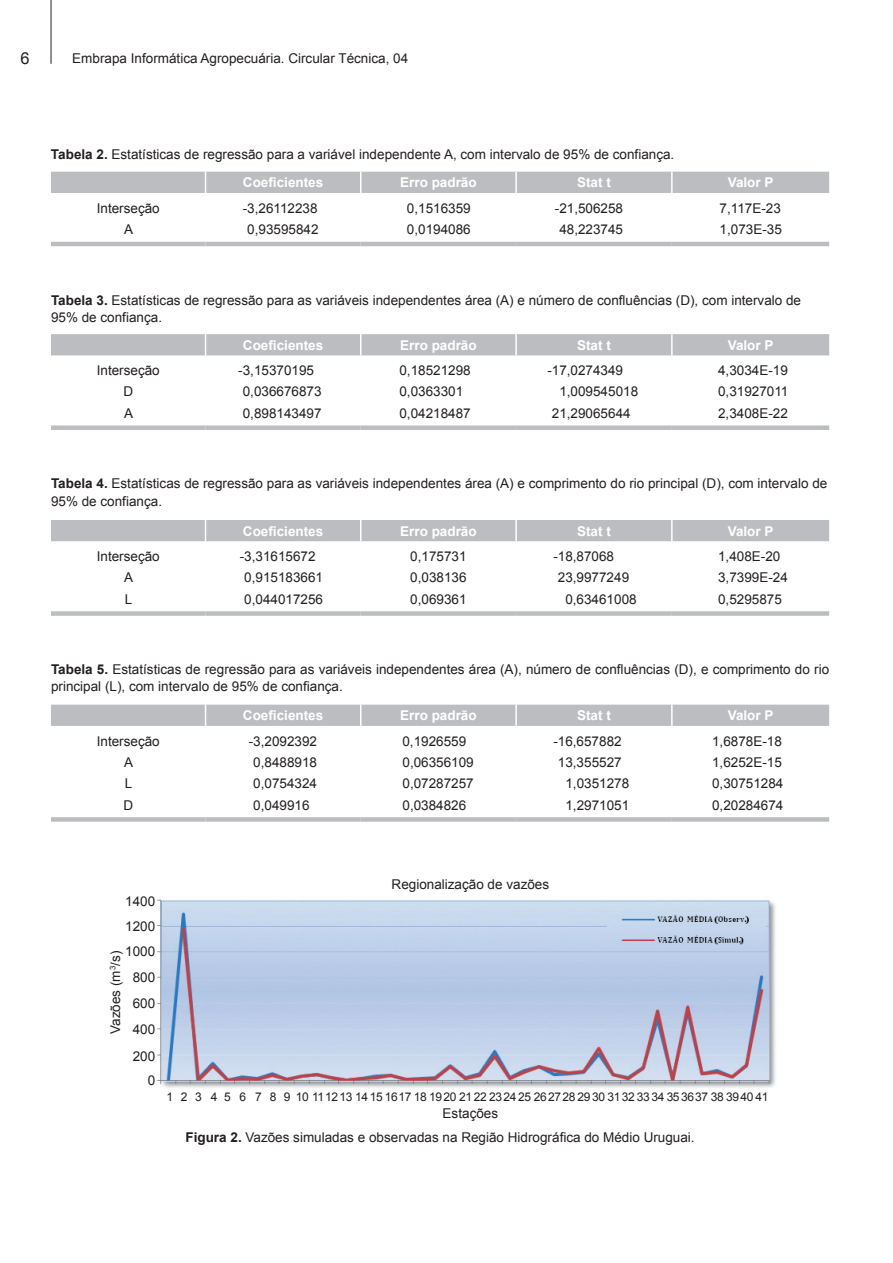
<style>
.page{position:relative;width:893px;height:1263px;background:#fff}
.page>*{position:absolute;margin:0;border:0;box-sizing:border-box;transform-origin:0 0}
.t1{font:16.5px "Arial";color:#231f20}
.t2{font:13.5px/25.7px "Arial";color:#231f20}
.t3{font:700 13.5px "Arial";color:#fff}
.t4{font:12px "Arial";letter-spacing:-.03em;color:#231f20}
.s1{font-weight:700}
</style>
<div class="page">
<hr style="left:51px;top:0;width:1px;height:64px;background:#231f20">
<div style="left:51px;top:611px;width:155px;height:5px;background:#bcbdc0"></div>
<div style="left:206px;top:611px;width:155px;height:5px;background:#bcbdc0"></div>
<div style="left:361px;top:611px;width:155px;height:5px;background:#bcbdc0"></div>
<div style="left:516px;top:611px;width:156px;height:5px;background:#bcbdc0"></div>
<div style="left:672px;top:611px;width:157px;height:5px;background:#bcbdc0"></div>
<div style="left:51px;top:520px;width:778px;height:21px;background:#bcbdc0"></div>
<hr style="left:515px;top:520px;width:2px;height:21px;background:#fff">
<hr style="left:671px;top:520px;width:2px;height:21px;background:#fff">
<div style="left:51px;top:817px;width:155px;height:5px;background:#bcbdc0"></div>
<div style="left:206px;top:817px;width:155px;height:5px;background:#bcbdc0"></div>
<div style="left:361px;top:817px;width:155px;height:5px;background:#bcbdc0"></div>
<div style="left:516px;top:817px;width:156px;height:5px;background:#bcbdc0"></div>
<div style="left:672px;top:817px;width:157px;height:5px;background:#bcbdc0"></div>
<div style="left:51px;top:705px;width:778px;height:21px;background:#bcbdc0"></div>
<hr style="left:515px;top:705px;width:2px;height:21px;background:#fff">
<hr style="left:671px;top:705px;width:2px;height:21px;background:#fff">
<hr style="left:51px;top:242px;width:155px;height:4px;background:#bcbdc0">
<hr style="left:206px;top:242px;width:155px;height:4px;background:#bcbdc0">
<hr style="left:361px;top:242px;width:155px;height:4px;background:#bcbdc0">
<hr style="left:516px;top:242px;width:156px;height:4px;background:#bcbdc0">
<hr style="left:672px;top:242px;width:157px;height:4px;background:#bcbdc0">
<div style="left:51px;top:172px;width:778px;height:21px;background:#bcbdc0"></div>
<hr style="left:515px;top:172px;width:2px;height:21px;background:#fff">
<hr style="left:671px;top:172px;width:2px;height:21px;background:#fff">
<div style="left:51px;top:425px;width:155px;height:5px;background:#bcbdc0"></div>
<div style="left:206px;top:425px;width:155px;height:5px;background:#bcbdc0"></div>
<div style="left:361px;top:425px;width:155px;height:5px;background:#bcbdc0"></div>
<div style="left:516px;top:425px;width:156px;height:5px;background:#bcbdc0"></div>
<div style="left:672px;top:425px;width:157px;height:5px;background:#bcbdc0"></div>
<div style="left:51px;top:334px;width:778px;height:21px;background:#bcbdc0"></div>
<hr style="left:515px;top:334px;width:2px;height:21px;background:#fff">
<hr style="left:671px;top:334px;width:2px;height:21px;background:#fff">
<img style="left:157px;top:899px;width:619px;height:189px">
<p class="t1" style="left:21px;top:48px;width:11px">6</p>
<p class="t2" style="left:72px;top:46px;width:337px">Embrapa Informática Agropecuária. Circular Técnica, 04</p>
<p class="t2" style="left:51px;top:142px;width:625px"><span class="s1">Tabela 2.</span> Estatísticas de regressão para a variável independente A, com intervalo de 95% de confiança.</p>
<p class="t3" style="left:243px;top:174px;width:82px">Coeficientes</p>
<p class="t3" style="left:400px;top:174px;width:78px">Erro padrão</p>
<p class="t3" style="left:577px;top:174px;width:35px">Stat t</p>
<p class="t3" style="left:728px;top:174px;width:47px">Valor P</p>
<p class="t2" style="left:97px;top:195px;width:65px">Interseção</p>
<p class="t2" style="left:243px;top:195px;width:76px">-3,26112238</p>
<p class="t2" style="left:407px;top:195px;width:65px">0,1516359</p>
<p class="t2" style="left:555px;top:195px;width:70px">-21,506258</p>
<p class="t2" style="left:720px;top:195px;width:63px">7,117E-23</p>
<p class="t2" style="left:124px;top:217px;width:11px">A</p>
<p class="t2" style="left:247px;top:217px;width:73px">0,93595842</p>
<p class="t2" style="left:407px;top:217px;width:65px">0,0194086</p>
<p class="t2" style="left:559px;top:217px;width:65px">48,223745</p>
<p class="t2" style="left:720px;top:217px;width:64px">1,073E-35</p>
<p class="t2" style="left:51px;top:291px;width:752px;line-height:17.5px"><span class="s1">Tabela 3.</span> Estatísticas de regressão para as variáveis independentes área (A) e número de confluências (D), com intervalo de<br>95% de confiança.</p>
<p class="t3" style="left:243px;top:336px;width:82px">Coeficientes</p>
<p class="t3" style="left:400px;top:336px;width:78px">Erro padrão</p>
<p class="t3" style="left:577px;top:336px;width:35px">Stat t</p>
<p class="t3" style="left:728px;top:336px;width:47px">Valor P</p>
<p class="t2" style="left:97px;top:358px;width:65px">Interseção</p>
<p class="t2" style="left:238px;top:358px;width:77px">-3,15370195</p>
<p class="t2" style="left:399px;top:358px;width:73px">0,18521298</p>
<p class="t2" style="left:547px;top:358px;width:77px">-17,0274349</p>
<p class="t2" style="left:718px;top:358px;width:71px">4,3034E-19</p>
<p class="t2" style="left:123px;top:379px;width:11px">D</p>
<p class="t2" style="left:243px;top:379px;width:80px">0,036676873</p>
<p class="t2" style="left:399px;top:379px;width:65px">0,0363301</p>
<p class="t2" style="left:559px;top:379px;width:80px">1,009545018</p>
<p class="t2" style="left:718px;top:379px;width:72px">0,31927011</p>
<p class="t2" style="left:124px;top:400px;width:11px">A</p>
<p class="t2" style="left:243px;top:400px;width:80px">0,898143497</p>
<p class="t2" style="left:399px;top:400px;width:73px">0,04218487</p>
<p class="t2" style="left:552px;top:400px;width:80px">21,29065644</p>
<p class="t2" style="left:718px;top:400px;width:71px">2,3408E-22</p>
<p class="t2" style="left:51px;top:475px;width:778px;line-height:17.5px"><span class="s1">Tabela 4.</span> Estatísticas de regressão para as variáveis independentes área (A) e comprimento do rio principal (D), com intervalo de<br>95% de confiança.</p>
<p class="t3" style="left:243px;top:522px;width:82px">Coeficientes</p>
<p class="t3" style="left:400px;top:522px;width:78px">Erro padrão</p>
<p class="t3" style="left:577px;top:522px;width:35px">Stat t</p>
<p class="t3" style="left:728px;top:522px;width:47px">Valor P</p>
<p class="t2" style="left:97px;top:544px;width:65px">Interseção</p>
<p class="t2" style="left:240px;top:544px;width:77px">-3,31615672</p>
<p class="t2" style="left:410px;top:544px;width:58px">0,175731</p>
<p class="t2" style="left:553px;top:544px;width:62px">-18,87068</p>
<p class="t2" style="left:718px;top:544px;width:64px">1,408E-20</p>
<p class="t2" style="left:124px;top:565px;width:11px">A</p>
<p class="t2" style="left:244px;top:565px;width:80px">0,915183661</p>
<p class="t2" style="left:410px;top:565px;width:58px">0,038136</p>
<p class="t2" style="left:558px;top:565px;width:73px">23,9977249</p>
<p class="t2" style="left:718px;top:565px;width:71px">3,7399E-24</p>
<p class="t2" style="left:125px;top:586px;width:9px">L</p>
<p class="t2" style="left:244px;top:586px;width:80px">0,044017256</p>
<p class="t2" style="left:410px;top:586px;width:58px">0,069361</p>
<p class="t2" style="left:565px;top:586px;width:73px">0,63461008</p>
<p class="t2" style="left:718px;top:586px;width:65px">0,5295875</p>
<p class="t2" style="left:51px;top:660px;width:780px;line-height:17.5px"><span class="s1">Tabela 5.</span> Estatísticas de regressão para as variáveis independentes área (A), número de confluências (D), e comprimento do rio principal (L), com intervalo de 95% de confiança.</p>
<p class="t3" style="left:243px;top:706px;width:82px">Coeficientes</p>
<p class="t3" style="left:400px;top:706px;width:78px">Erro padrão</p>
<p class="t3" style="left:577px;top:706px;width:35px">Stat t</p>
<p class="t3" style="left:728px;top:706px;width:47px">Valor P</p>
<p class="t2" style="left:97px;top:728px;width:65px">Interseção</p>
<p class="t2" style="left:249px;top:728px;width:70px">-3,2092392</p>
<p class="t2" style="left:402px;top:728px;width:65px">0,1926559</p>
<p class="t2" style="left:553px;top:728px;width:70px">-16,657882</p>
<p class="t2" style="left:712px;top:728px;width:71px">1,6878E-18</p>
<p class="t2" style="left:124px;top:749px;width:11px">A</p>
<p class="t2" style="left:253px;top:749px;width:65px">0,8488918</p>
<p class="t2" style="left:402px;top:749px;width:73px">0,06356109</p>
<p class="t2" style="left:558px;top:749px;width:65px">13,355527</p>
<p class="t2" style="left:712px;top:749px;width:71px">1,6252E-15</p>
<p class="t2" style="left:125px;top:771px;width:9px">L</p>
<p class="t2" style="left:253px;top:771px;width:65px">0,0754324</p>
<p class="t2" style="left:402px;top:771px;width:73px">0,07287257</p>
<p class="t2" style="left:565px;top:771px;width:65px">1,0351278</p>
<p class="t2" style="left:712px;top:771px;width:73px">0,30751284</p>
<p class="t2" style="left:123px;top:792px;width:11px">D</p>
<p class="t2" style="left:253px;top:792px;width:58px">0,049916</p>
<p class="t2" style="left:402px;top:792px;width:65px">0,0384826</p>
<p class="t2" style="left:565px;top:792px;width:65px">1,2971051</p>
<p class="t2" style="left:712px;top:792px;width:73px">0,20284674</p>
<p class="t2" style="left:125px;top:888px;width:32px;text-align:center">1400<br>1200<br>1000<br>800<br>600<br>400</p>
<p class="t2" style="left:133px;top:1043px;width:24px">200</p>
<p class="t2" style="left:103px;top:1034px;width:84px;rotate:-90deg">Vazões (m<sup>3</sup>/s)</p>
<p class="t2" style="left:148px;top:1067px;width:9px">0</p>
<p class="t2" style="left:392px;top:872px;width:159px">Regionalização de vazões</p>
<p class="t4" style="left:166px;top:1089px;width:604px">1 2 3 4 5 6 7 8 9 10 11121314151617181920212223242526272829303132333435363738394041</p>
<p class="t2" style="left:443px;top:1101px;width:57px">Estações</p>
<p class="t2" style="left:185px;top:1124px;width:511px"><span class="s1">Figura 2.</span> Vazões simuladas e observadas na Região Hidrográfica do Médio Uruguai.</p>
</div>
